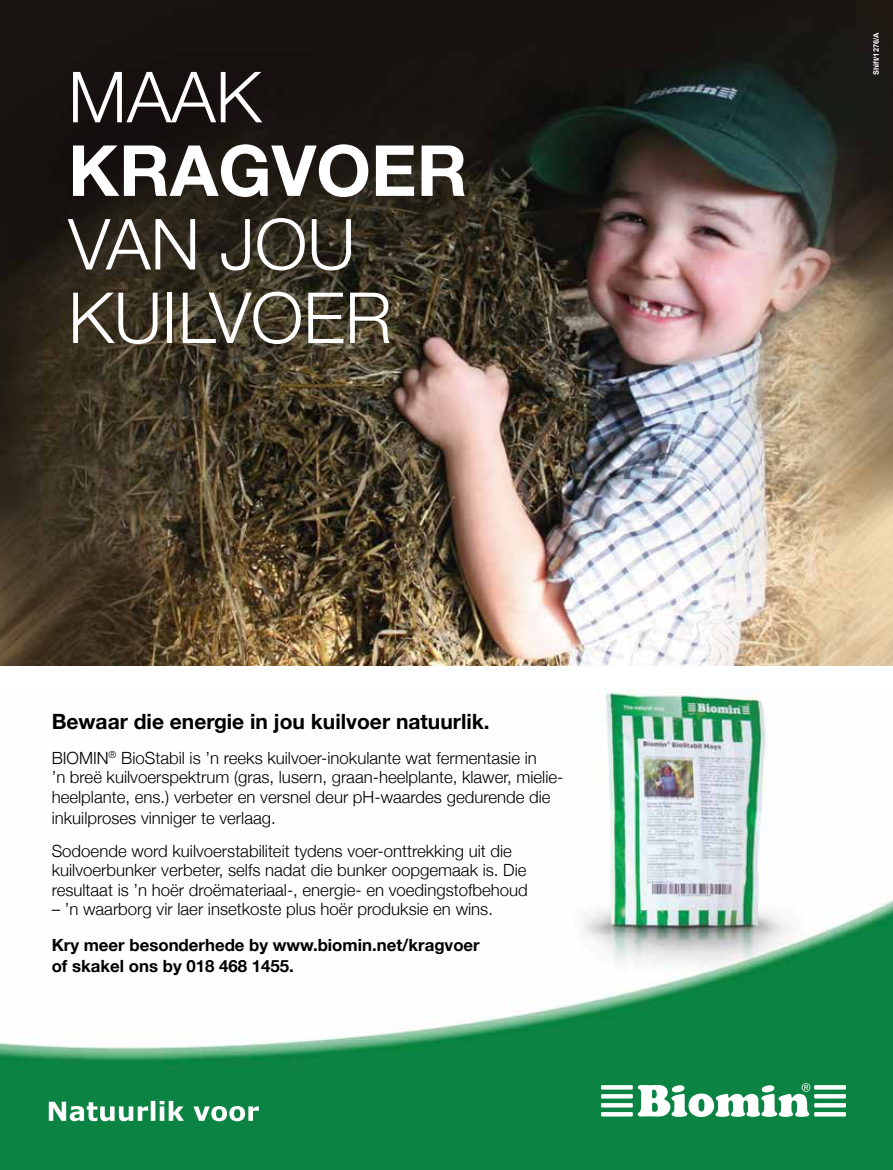
<style>
.page{position:relative;width:893px;height:1170px;background:#fff}
.page>*{position:absolute;margin:0;border:0;box-sizing:border-box;transform-origin:0 0}
.t1{font:300 70.5px/73.5px "Helvetica Neue";color:#fff}
.t2{font:700 70.5px "Helvetica Neue";color:#fff}
.t3{font:700 21px "Helvetica Neue";color:#000}
.t4{font:300 16.8px/19.5px "Helvetica Neue";color:#000}
.t5{font:700 16.8px/21px "Helvetica Neue";color:#000}
.t6{font:700 7.5px "Arial";color:#fff}
</style>
<div class="page">
<img style="left:0;top:688px;width:893px;height:481px">
<img style="left:0;top:0;width:893px;height:666px">
<svg style="left:49px;top:1100px;width:210px;height:21px"></svg>
<svg style="left:638px;top:1083px;width:172px;height:34px"></svg>
<svg style="left:601px;top:1084px;width:32px;height:5px"></svg>
<svg style="left:601px;top:1093px;width:32px;height:5px"></svg>
<svg style="left:601px;top:1102px;width:32px;height:5px"></svg>
<svg style="left:601px;top:1111px;width:32px;height:5px"></svg>
<svg style="left:814px;top:1084px;width:32px;height:5px"></svg>
<svg style="left:814px;top:1093px;width:32px;height:5px"></svg>
<svg style="left:814px;top:1102px;width:32px;height:5px"></svg>
<svg style="left:814px;top:1111px;width:32px;height:5px"></svg>
<svg style="left:0;top:1167px;width:5px;height:3px"></svg>
<h1 class="t1" style="left:68px;top:59px;width:195px">MAAK</h1>
<h1 class="t2" style="left:68px;top:127px;width:401px">KRAGVOER</h1>
<h1 class="t1" style="left:68px;top:206px;width:325px">VAN JOU<br>KUILVOER</h1>
<p class="t3" style="left:52px;top:708px;width:439px">Bewaar die energie in jou kuilvoer natuurlik.</p>
<p class="t4" style="left:52px;top:747px;width:513px">BIOMIN<sup>®</sup> BioStabil is ’n reeks kuilvoer-inokulante wat fermentasie in<br>’n breë kuilvoerspektrum (gras, lusern, graan-heelplante, klawer, mielie&shy;heelplante, ens.) verbeter en versnel deur pH-waardes gedurende die</p>
<p class="t4" style="left:52px;top:800px;width:462px;line-height:33px">inkuilproses vinniger te verlaag.<br>Sodoende word kuilvoerstabiliteit tydens voer-onttrekking uit die</p>
<p class="t4" style="left:52px;top:860px;width:478px">kuilvoerbunker verbeter, selfs nadat die bunker oopgemaak is. Die resultaat is ’n hoër droëmateriaal-, energie- en voedingstofbehoud</p>
<p class="t4" style="left:52px;top:899px;width:443px">– ’n waarborg vir laer insetkoste plus hoër produksie en wins.</p>
<p class="t5" style="left:52px;top:933px;width:430px">Kry meer besonderhede by www.biomin.net/kragvoer of skakel ons by 018 468 1455.</p>
<p class="t6" style="left:871px;top:75px;width:44px;rotate:-90deg">Shift/1276/A</p>
</div>
